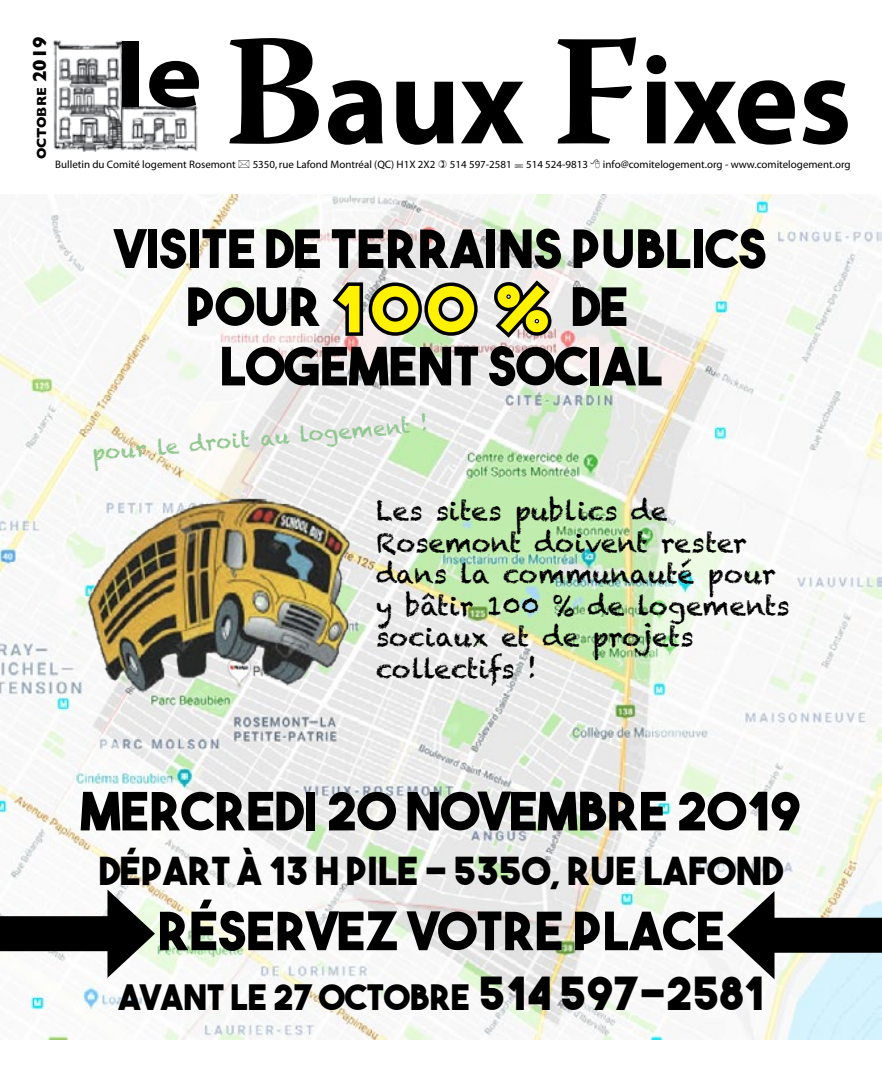
<style>
.page{position:relative;width:882px;height:1071px;background:#fff}
.page>*{position:absolute;margin:0;border:0;box-sizing:border-box;transform-origin:0 0}
.t1{font:700 157.85px "Warnock Pro";color:#000}
.t2{font:700 126px "Myriad Pro";color:#000}
.t3{font:700 91.7px "Myriad Pro";color:#000;scale:1.17 1}
.t4{font:63px "The Bold Font";color:#fff200}
.t5{font:52.5px/57.9px "The Bold Font";color:#000}
.t6{font:38.5px "The Bold Font";color:#000}
.t7{font:35px "The Bold Font";color:#000}
.t8{font:26.25px/31.5px "Chalkduster";color:#000}
.t9{font:21px "Chalkduster";color:#91c690}
.t10{font:700 19.25px "Gill Sans";color:#000}
.t11{font:700 13.47px "Gill Sans";color:#000}
.t12{font:10.85px "Myriad";color:#000}
.s1{font-family:"Warnock Pro";font-size:157.85px}
.s2{font-size:45.5px}
</style>
<div class="page">
<img style="left:52px;top:40px;width:146px;height:112px">
<img style="left:1px;top:194px;width:880px;height:846px">
<svg style="left:328px;top:277px;width:155px;height:64px;background:#888986"></svg>
<svg style="left:489px;top:275px;width:68px;height:68px;background:#898686"></svg>
<img style="left:79px;top:493px;width:277px;height:199px">
<div style="left:0;top:916px;width:124px;height:35px;background:#000"></div>
<svg style="left:107px;top:890px;width:48px;height:88px"></svg>
<div style="left:758px;top:918px;width:124px;height:35px;background:#000"></div>
<svg style="left:727px;top:891px;width:48px;height:88px"></svg>
<h3 class="t10" style="left:25px;top:82px;width:47px;rotate:-90deg">2019</h3>
<p class="t11" style="left:31px;top:159px;width:73px;rotate:-90deg">octobre</p>
<h1 class="t1" style="left:552px;top:-3px;width:89px">F</h1>
<p class="t12" style="left:603px;top:159px;width:249px">info@comitelogement.org - www.comitelogement.org</p>
<h3 class="t3" style="left:116px;top:25px;width:180px">le<span class="s1">B</span></h3>
<p class="t12" style="left:253px;top:159px;width:184px">5350, rue Lafond Montréal (QC) H1X 2X2</p>
<h2 class="t2" style="left:640px;top:30px;width:214px">ixes</h2>
<h2 class="t2" style="left:324px;top:30px;width:201px">aux</h2>
<p class="t12" style="left:450px;top:159px;width:63px">514 597-2581</p>
<p class="t12" style="left:526px;top:159px;width:63px">514 524-9813</p>
<p class="t12" style="left:55px;top:159px;width:182px">Bulletin du Comité logement Rosemont</p>
<h3 class="t5" style="left:186px;top:219px;width:582px;text-indent:-70px">VISITE DE TERRAINS PUBLICS<br>POUR</h3>
<h3 class="t4" style="left:334px;top:270px;width:218px">100 %</h3>
<h3 class="t5" style="left:219px;top:276px;width:445px;line-height:59.5px;text-indent:352px">DE<br>LOGEMENT SOCIAL</h3>
<h3 class="t9" style="left:91px;top:441px;width:339px;rotate:-5deg">pour le droit au logement !</h3>
<h3 class="t8" style="left:376px;top:495px;width:415px">Les sites publics de<br>Rosemont doivent rester dans la communauté pour y bâtir 100 % de logements sociaux et de projets collectifs !</h3>
<h3 class="t5" style="left:81px;top:781px;width:722px">MERCREDI 20 NOVEMBRE 2019</h3>
<h3 class="t6" style="left:99px;top:846px;width:685px">DÉPART À 13 H PILE - 5350, RUE LAFOND</h3>
<h3 class="t5" style="left:157px;top:901px;width:569px">RÉSERVEZ VOTRE PLACE</h3>
<h3 class="t7" style="left:118px;top:975px;width:647px">AVANT LE 27 OCTOBRE <span class="s2">514 597-2581</span></h3>
</div>
